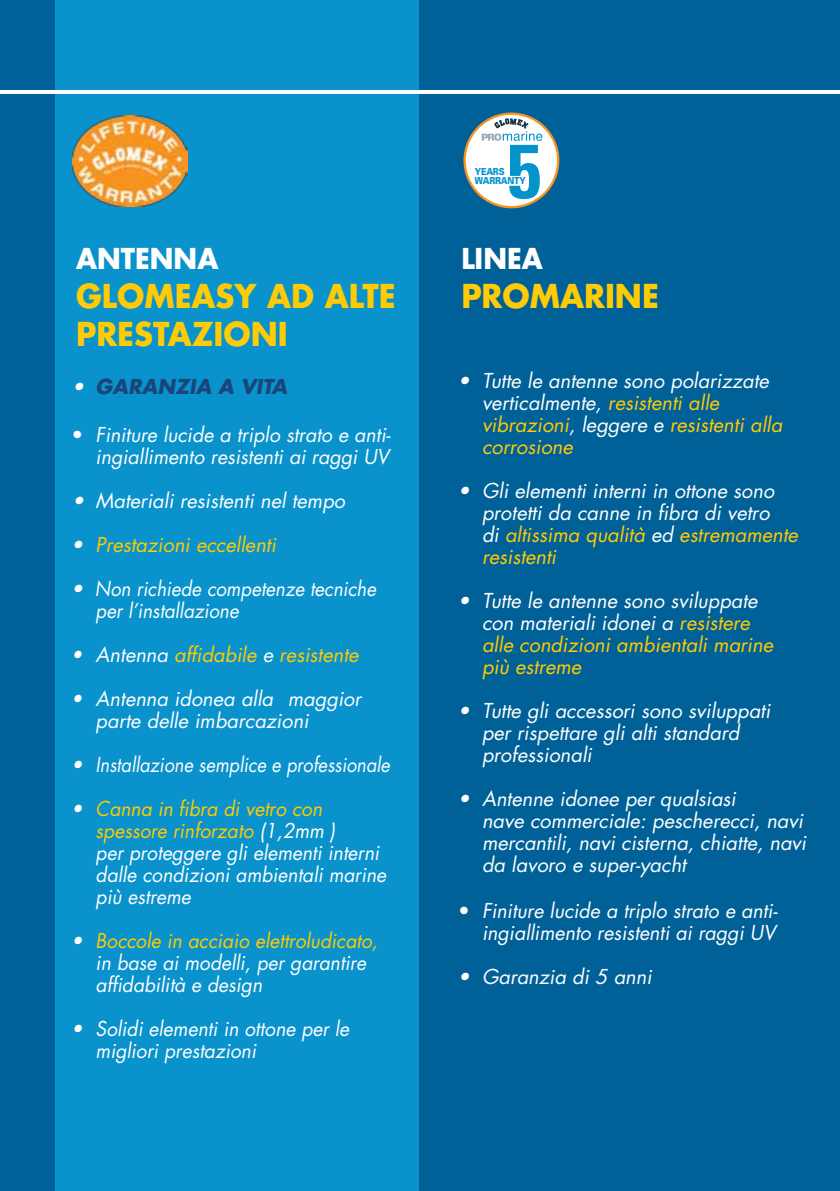
<style>
.page{position:relative;width:840px;height:1191px;background:#fff}
.page>*{position:absolute;margin:0;border:0;box-sizing:border-box;transform-origin:0 0}
.t1{font:700 32px/38.4px "Futura";color:#ffcb05;scale:.96 1}
.t2{font:700 28px "Futura";color:#fff;scale:.96 1}
.t3{font:italic 20px/22px "Futura";color:#fff}
.t4{font:italic 20px/22px "Futura";color:#fff;scale:.96 1}
.t5{font:italic 20px/22px "Futura";color:#ffcb05}
.t6{font:italic 20px/22px "Futura";color:#fff;scale:.93 1}
.t7{font:italic 700 20px "Futura";color:#19457b}
.t8{font:900 9.6px/8.8px "Univers";letter-spacing:-.025em;color:#0593cc;scale:.85 1}
.s1{color:#fff}
.s2{font-style:normal}
.s3{font-weight:700}
.s4{color:#ffcb05}
</style>
<div class="page">
<div style="left:0;top:0;width:839px;height:1191px;background:#006198"></div>
<div style="left:55px;top:0;width:363px;height:1191px;background:#0992cb"></div>
<hr style="left:0;top:90px;width:839px;height:4px;background:#fff">
<img style="left:72px;top:116px;width:115px;height:90px">
<svg style="left:463px;top:112px;width:96px;height:96px"></svg>
<div style="left:465px;top:115px;width:91px;height:91px;background:#fff;border-radius:50%"></div>
<svg style="left:481px;top:118px;width:61px;height:81px"></svg>
<h2 class="t2" style="left:76px;top:239px;width:150px">ANTENNA</h2>
<h1 class="t1" style="left:76px;top:276px;width:334px">GLOMEASY AD ALTE<br>PRESTAZIONI</h1>
<p class="t7" style="left:72px;top:372px;width:40px"><span class="s1">•</span> GARANZIA</p>
<p class="t7" style="left:218px;top:372px;width:35px">A VITA</p>
<p class="t3" style="left:72px;top:423px;width:320px;text-align:right"><span class="s2">•</span> Finiture lucide a triplo strato e anti&shy;ingiallimento resistenti ai raggi UV</p>
<p class="t3" style="left:72px;top:489px;width:275px"><span class="s3">•</span> Materiali resistenti nel tempo</p>
<p class="t5" style="left:72px;top:533px;width:206px"><span class="s1">•</span> Prestazioni eccellenti</p>
<p class="t3" style="left:96px;top:577px;width:282px;text-indent:-24px">• Non richiede competenze tecniche per l’installazione</p>
<p class="t5" style="left:72px;top:643px;width:288px"><span class="s1">• Antenna</span> affidabile <span class="s1">e</span> resistente</p>
<p class="t6" style="left:96px;top:687px;width:287px;text-indent:-24px">• Antenna idonea alla maggior parte delle imbarcazioni</p>
<p class="t4" style="left:72px;top:753px;width:333px">• Installazione semplice e professionale</p>
<p class="t4" style="left:96px;top:797px;width:304px;text-indent:-24px">• <span class="s4">Canna in fibra di vetro con spessore rinforzato</span> (1,2mm )<br>per proteggere gli elementi interni dalle condizioni ambientali marine più estreme</p>
<p class="t4" style="left:96px;top:929px;width:295px;text-indent:-24px">• <span class="s4">Boccole in acciaio elettroludicato, </span>in base ai modelli, per garantire affidabilità e design</p>
<p class="t4" style="left:96px;top:1017px;width:265px;text-indent:-24px">• Solidi elementi in ottone per le migliori prestazioni</p>
<p class="t8" style="left:474px;top:167px;width:61px">YEARS<br>WARRANTY</p>
<h2 class="t2" style="left:461px;top:239px;width:86px">LINEA</h2>
<h1 class="t1" style="left:461px;top:275px;width:207px">PROMARINE</h1>
<p class="t3" style="left:482px;top:369px;width:301px;text-indent:-24px">• Tutte le antenne sono polarizzate verticalmente, <span class="s4">resistenti alle vibrazioni</span>, leggere e <span class="s4">resistenti alla corrosione</span></p>
<p class="t3" style="left:482px;top:479px;width:317px;text-indent:-24px">• Gli elementi interni in ottone sono protetti da canne in fibra di vetro<br>di <span class="s4">altissima qualità</span> ed <span class="s4">estremamente resistenti</span></p>
<p class="t5" style="left:482px;top:589px;width:292px;text-indent:-24px"><span class="s1">• Tutte le antenne sono sviluppate con materiali idonei a</span> resistere alle condizioni ambientali marine più estreme</p>
<p class="t3" style="left:482px;top:699px;width:289px;text-indent:-24px">• Tutte gli accessori sono sviluppati per rispettare gli alti standard professionali</p>
<p class="t3" style="left:482px;top:787px;width:325px;text-indent:-24px">• Antenne idonee per qualsiasi<br>nave commerciale: pescherecci, navi mercantili, navi cisterna, chiatte, navi da lavoro e super-yacht</p>
<p class="t3" style="left:458px;top:899px;width:321px;text-align:right"><span class="s2">•</span> Finiture lucide a triplo strato e anti&shy;ingiallimento resistenti ai raggi UV</p>
<p class="t3" style="left:458px;top:965px;width:195px">• Garanzia di 5 anni</p>
</div>
